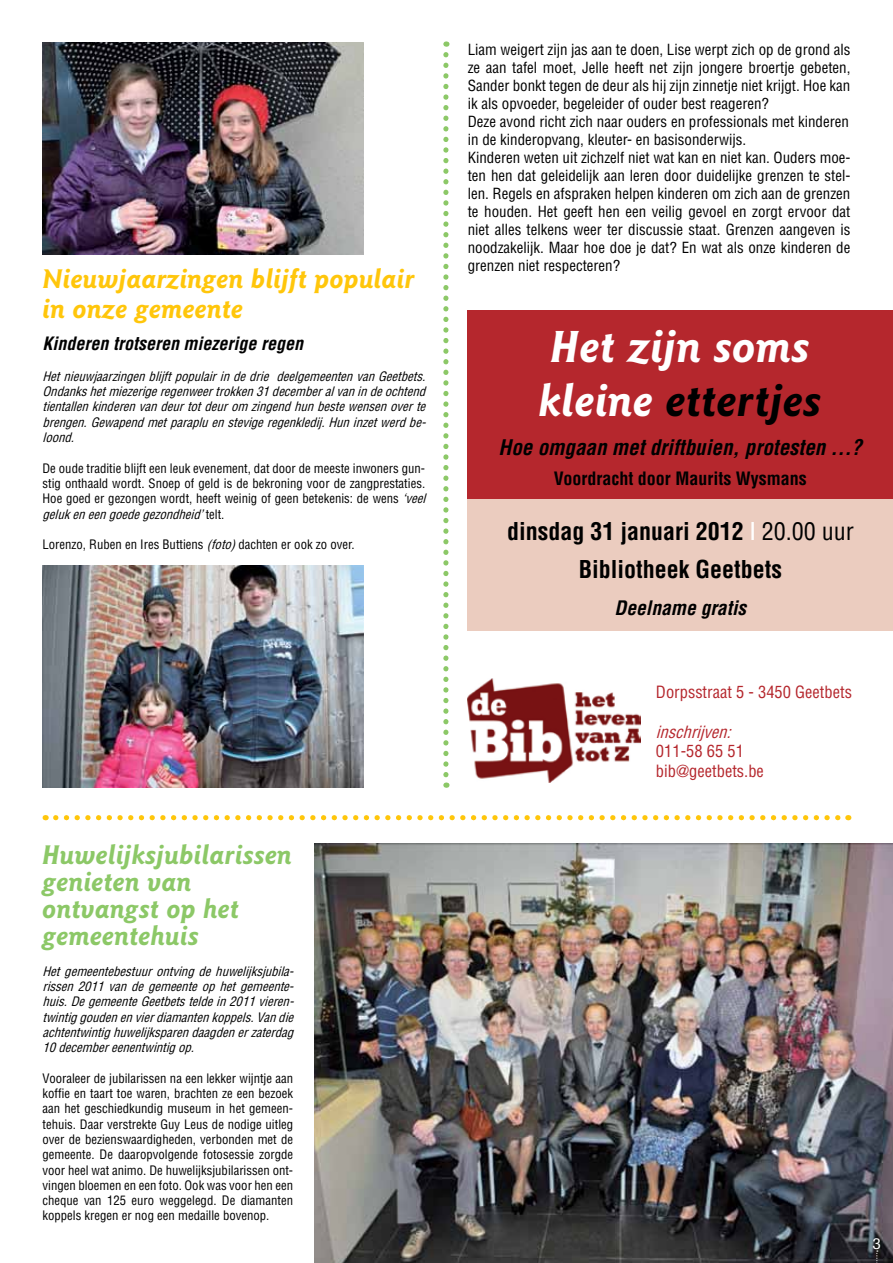
<style>
.page{position:relative;width:893px;height:1263px;background:#fff}
.page>*{position:absolute;margin:0;border:0;box-sizing:border-box;transform-origin:0 0}
.t1{font:italic 700 45px/54px "Goudy Sans IT Cby BT";color:#fff}
.t2{font:italic 700 27px/27px "Goudy Sans IT Cby BT";color:#8cc867}
.t3{font:italic 700 27px/30px "Goudy Sans IT Cby BT";color:#ffc60b}
.t4{font:700 condensed 24px/37.5px "Helvetica";color:#000;text-align:center}
.t5{font:italic 700 condensed 21px "Helvetica";color:#000}
.t6{font:italic 700 condensed 19.5px "Helvetica";color:#000}
.t7{font:italic 700 condensed 18px "Helvetica";color:#000}
.t8{font:700 condensed 18px "Helvetica";color:#000}
.t9{font:condensed 16.5px/19.8px "Helvetica";color:#b5272d}
.t10{font:italic condensed 16.5px "Helvetica";color:#b5272d}
.t11{font:condensed 15px/18px "Helvetica";color:#000}
.t12{font:condensed 14.4px "Helvetica";color:#fff;scale:1.2 1}
.t13{font:condensed 12.75px/15.3px "Helvetica";color:#000}
.t14{font:italic condensed 12.75px/15.3px "Helvetica";color:#000;text-align:justify}
.s1{font-style:italic}
.s2{color:#000}
.s3{color:#fff}
.s4{font-weight:400}
</style>
<div class="page">
<img style="left:314px;top:843px;width:579px;height:420px">
<svg style="left:876px;top:1250px;width:2px;height:13px"></svg>
<svg style="left:443px;top:41px;width:6px;height:734px"></svg>
<img style="left:43px;top:43px;width:320px;height:212px">
<img style="left:43px;top:565px;width:320px;height:223px">
<div style="left:468px;top:311px;width:425px;height:190px;background:#b5272d"></div>
<div style="left:468px;top:499px;width:425px;height:132px;background:#ebccbf"></div>
<svg style="left:56px;top:815px;width:785px;height:5px"></svg>
<img style="left:468px;top:678px;width:172px;height:104px">
<h2 class="t3" style="left:43px;top:263px;width:374px">Nieuwjaarzingen blijft populair in onze gemeente</h2>
<h3 class="t7" style="left:43px;top:333px;width:262px">Kinderen trotseren miezerige regen</h3>
<p class="t14" style="left:43px;top:368px;width:388px">Hetnieuwjaarzingenblijftpopulairindedrie deelgemeentenvanGeetbets.<br>Ondankshetmiezerigeregenweertrokken31decemberalvanindeochtend tientallenkinderenvandeurtotdeurom zingendhunbestewensenoverte brengen.Gewapendmetparapluenstevigeregenkledij.Huninzetwerdbe&shy;loond.</p>
<p class="t13" style="left:43px;top:460px;width:388px">De oude traditie blijft een leuk evenement, dat door de meeste inwoners gun&shy;stig onthaald wordt. Snoep of geld is de bekroning voor de zangprestaties.<br>Hoe goed er gezongen wordt, heeft weinig of geen betekenis: de wens <span class="s1">‘veel gelukeneengoedegezondheid’</span>t e l t .</p>
<p class="t13" style="left:43px;top:537px;width:314px">Lorenzo, Ruben en Ires Buttiens <span class="s1">(foto)</span>dachten er ook zo over.</p>
<h2 class="t2" style="left:43px;top:841px;width:251px">Huwelijksjubilarissen genieten van ontvangst op het gemeentehuis</h2>
<p class="t14" style="left:43px;top:963px;width:256px">Hetgemeentebestuurontvingdehuwelijksjubila&shy;rissen 2011 van de gemeente op het gemeente&shy;huis.DegemeenteGeetbetsteldein2011vieren&shy;twintiggoudenenvierdiamantenkoppels.Vandie achtentwintighuwelijksparendaagdenerzaterdag 10decembereenentwintigop.</p>
<p class="t13" style="left:43px;top:1070px;width:252px;text-align:justify">Vooraleer de jubilarissen na een lekker wijntje aan koffie en taart toe waren, brachten ze een bezoek aan het geschiedkundig museum in het gemeen&shy;tehuis. Daar verstrekte Guy Leus de nodige uitleg over de bezienswaardigheden, verbonden met de gemeente. De daaropvolgende fotosessie zorgde voor heel wat animo. De huwelijksjubilarissen ont&shy;vingen bloemen en een foto. Ook was voor hen een cheque van 125 euro weggelegd. De diamanten koppels kregen er nog een medaille bovenop.</p>
<p class="t11" style="left:468px;top:40px;width:384px">Liam weigert zijn jas aan te doen, Lise werpt zich op de grond als ze aan tafel moet, Jelle heeft net zijn jongere broertje gebeten, Sander bonkt tegen de deur als hij zijn zinnetje niet krijgt. Hoe kan ik als opvoeder, begeleider of ouder best reageren?<br>Deze avond richt zich naar ouders en professionals met kinderen in de kinderopvang, kleuter- en basisonderwijs.<br>Kinderen weten uit zichzelf niet wat kan en niet kan. Ouders moe&shy;ten hen dat geleidelijk aan leren door duidelijke grenzen te stel&shy;len. Regels en afspraken helpen kinderen om zich aan de grenzen te houden. Het geeft hen een veilig gevoel en zorgt ervoor dat niet alles telkens weer ter discussie staat. Grenzen aangeven is noodzakelijk. Maar hoe doe je dat? En wat als onze kinderen de grenzen niet respecteren?</p>
<h1 class="t1" style="left:539px;top:320px;width:285px">Het zijn soms kleine <span class="s2">ettertjes</span></h1>
<h3 class="t5" style="left:499px;top:434px;width:365px">Hoe omgaan met driftbuien, protesten ...?</h3>
<h3 class="t8" style="left:554px;top:467px;width:255px">Voordracht door Maurits Wysmans</h3>
<h3 class="t4" style="left:507px;top:512px;width:348px">dinsdag 31 januari 2012 <span class="s3">|</span> <span class="s4">20.00 uur<br></span>Bibliotheek Geetbets</h3>
<h3 class="t6" style="left:615px;top:596px;width:133px">Deelname gratis</h3>
<p class="t9" style="left:656px;top:682px;width:198px">Dorpsstraat 5 - 3450 Geetbets</p>
<p class="t10" style="left:656px;top:721px;width:82px">inschrijven:</p>
<p class="t9" style="left:656px;top:741px;width:110px">011-58 65 51 bib@geetbets.be</p>
<p class="t12" style="left:872px;top:1235px;width:9px">3</p>
</div>
